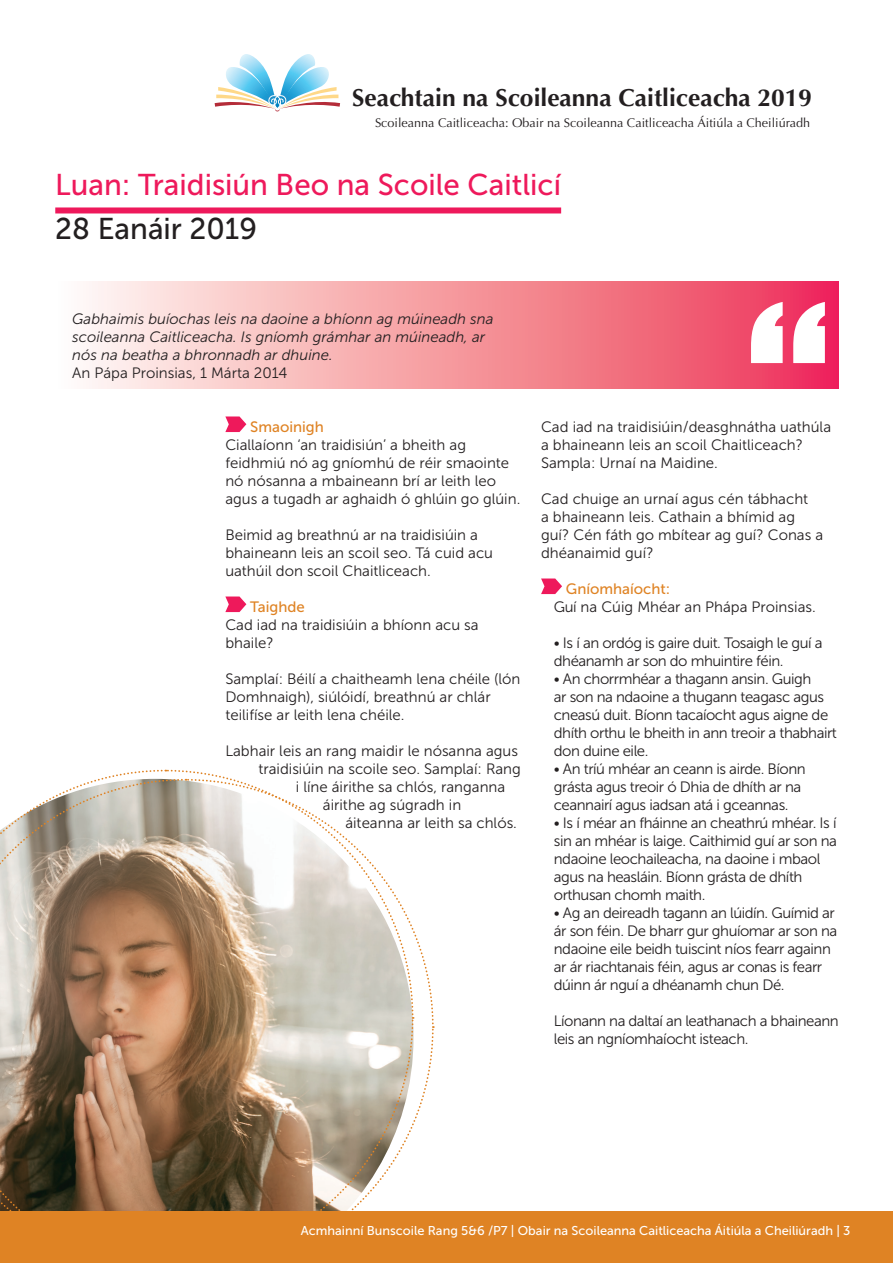
<style>
.page{position:relative;width:893px;height:1263px;background:#fff}
.page>*{position:absolute;margin:0;border:0;box-sizing:border-box;transform-origin:0 0}
.t1{font:238.95px "Impact";color:#fff}
.t2{font:30px "Museo Sans 500";color:#ee195b}
.t3{font:30px "Museo Sans 500";color:#231f20}
.t4{font:700 24.6px "Optima";color:#231f20}
.t5{font:15px/18px "Museo Sans 300";color:#231f20}
.t6{font:15px/18px "Museo Sans 300";letter-spacing:-.03em;color:#231f20}
.t7{font:italic 15px/18px "Museo Sans 300";color:#231f20}
.t8{font:15px "Museo Sans 500";color:#df8324}
.t9{font:12.75px "Museo Sans 500";color:#fff}
.t10{font:12.6px "Optima";color:#231f20}
</style>
<div class="page">
<svg style="left:187px;top:931px;width:247px;height:94px"></svg>
<svg style="left:187px;top:1018px;width:227px;height:194px;background:#ab9a86"></svg>
<svg style="left:187px;top:771px;width:227px;height:245px"></svg>
<svg style="left:0;top:769px;width:187px;height:443px;background:#a18770"></svg>
<div style="left:0;top:1212px;width:893px;height:51px;background:#df8324"></div>
<svg style="left:225px;top:416px;width:21px;height:16px"></svg>
<svg style="left:225px;top:596px;width:21px;height:16px"></svg>
<svg style="left:541px;top:578px;width:21px;height:16px"></svg>
<div style="left:55px;top:207px;width:506px;height:6px;background:#ee195b"></div>
<svg style="left:92px;top:281px;width:746px;height:108px;background:#f5939e"></svg>
<svg style="left:215px;top:54px;width:125px;height:57px"></svg>
<h3 class="t4" style="left:352px;top:83px;width:462px">Seachtain na Scoileanna Caitliceacha 2019</h3>
<p class="t10" style="left:375px;top:115px;width:437px">Scoileanna Caitliceacha: Obair na Scoileanna Caitliceacha Áitiúla a Cheiliúradh</p>
<h2 class="t2" style="left:55px;top:168px;width:507px">Luan: Traidisiún Beo na Scoile Caitlicí</h2>
<h2 class="t3" style="left:55px;top:213px;width:203px">28 Eanáir 2019</h2>
<p class="t7" style="left:72px;top:310px;width:423px">Gabhaimis buíochas leis na daoine a bhíonn ag múineadh sna scoileanna Caitliceacha. Is gníomh grámhar an múineadh, ar nós na beatha a bhronnadh ar dhuine.</p>
<p class="t5" style="left:72px;top:364px;width:217px">An Pápa Proinsias, 1 Márta 2014</p>
<h1 class="t1" style="left:747px;top:212px;width:84px">“</h1>
<p class="t8" style="left:250px;top:419px;width:75px">Smaoinigh</p>
<p class="t5" style="left:225px;top:436px;width:297px">Ciallaíonn ‘an traidisiún’ a bheith ag feidhmiú nó ag gníomhú de réir smaointe nó nósanna a mbaineann brí ar leith leo agus a tugadh ar aghaidh ó ghlúin go glúin.</p>
<p class="t5" style="left:225px;top:526px;width:269px">Beimid ag breathnú ar na traidisiúin a bhaineann leis an scoil seo. Tá cuid acu uathúil don scoil Chaitliceach.</p>
<p class="t8" style="left:250px;top:599px;width:56px">Taighde</p>
<p class="t5" style="left:225px;top:616px;width:255px">Cad iad na traidisiúin a bhíonn acu sa bhaile?</p>
<p class="t5" style="left:225px;top:670px;width:297px">Samplaí: Béilí a chaitheamh lena chéile (lón<br>Domhnaigh), siúlóidí, breathnú ar chlár teilifíse ar leith lena chéile.</p>
<p class="t5" style="left:225px;top:742px;width:294px">Labhair leis an rang maidir le nósanna agus</p>
<p class="t5" style="left:258px;top:760px;width:264px">traidisiúin na scoile seo. Samplaí: Rang</p>
<p class="t5" style="left:296px;top:778px;width:211px">i líne áirithe sa chlós, ranganna</p>
<p class="t5" style="left:323px;top:796px;width:140px">áirithe ag súgradh in</p>
<p class="t5" style="left:345px;top:814px;width:173px">áiteanna ar leith sa chlós.</p>
<p class="t5" style="left:541px;top:418px;width:292px">Cad iad na traidisiúin/deasghnátha uathúla a bhaineann leis an scoil Chaitliceach?<br>Sampla: Urnaí na Maidine.</p>
<p class="t5" style="left:541px;top:490px;width:284px">Cad chuige an urnaí agus cén tábhacht<br>a bhaineann leis. Cathain a bhímid ag guí? Cén fáth go mbítear ag guí? Conas a dhéanaimid guí?</p>
<p class="t8" style="left:566px;top:581px;width:106px">Gníomhaíocht:</p>
<p class="t5" style="left:554px;top:598px;width:263px">Guí na Cúig Mhéar an Phápa Proinsias.</p>
<p class="t6" style="left:554px;top:634px;width:270px">• Is í an ordóg is gaire duit. Tosaigh le guí a dhéanamh ar son do mhuintire féin.</p>
<p class="t6" style="left:554px;top:670px;width:285px">• An chorrmhéar a thagann ansin. Guigh<br>ar son na ndaoine a thugann teagasc agus cneasú duit. Bíonn tacaíocht agus aigne de dhíth orthu le bheith in ann treoir a thabhairt don duine eile.</p>
<p class="t6" style="left:554px;top:760px;width:253px">• An tríú mhéar an ceann is airde. Bíonn grásta agus treoir ó Dhia de dhíth ar na ceannairí agus iadsan atá i gceannas.</p>
<p class="t6" style="left:554px;top:814px;width:285px">• Is í méar an fháinne an cheathrú mhéar. Is í sin an mhéar is laige. Caithimid guí ar son na ndaoine leochaileacha, na daoine i mbaol agus na heasláin. Bíonn grásta de dhíth orthusan chomh maith.</p>
<p class="t6" style="left:554px;top:904px;width:285px">• Ag an deireadh tagann an lúidín. Guímid ar ár son féin. De bharr gur ghuíomar ar son na ndaoine eile beidh tuiscint níos fearr againn ar ár riachtanais féin, agus ar conas is fearr dúinn ár nguí a dhéanamh chun Dé.</p>
<p class="t6" style="left:554px;top:1012px;width:286px">Líonann na daltaí an leathanach a bhaineann leis an ngníomhaíocht isteach.</p>
<p class="t9" style="left:301px;top:1224px;width:551px">Acmhainní Bunscoile Rang 5&amp;6 /P7 | Obair na Scoileanna Caitliceacha Áitiúla a Cheiliúradh | 3</p>
<p class="t9" style="left:291px;top:1224px;width:563px">Acmhainní Bunscoile – Rang 5&amp;6 /P7 | Obair na Scoileanna Caitliceacha Áitiúla a Cheiliúradh | 3</p>
</div>
